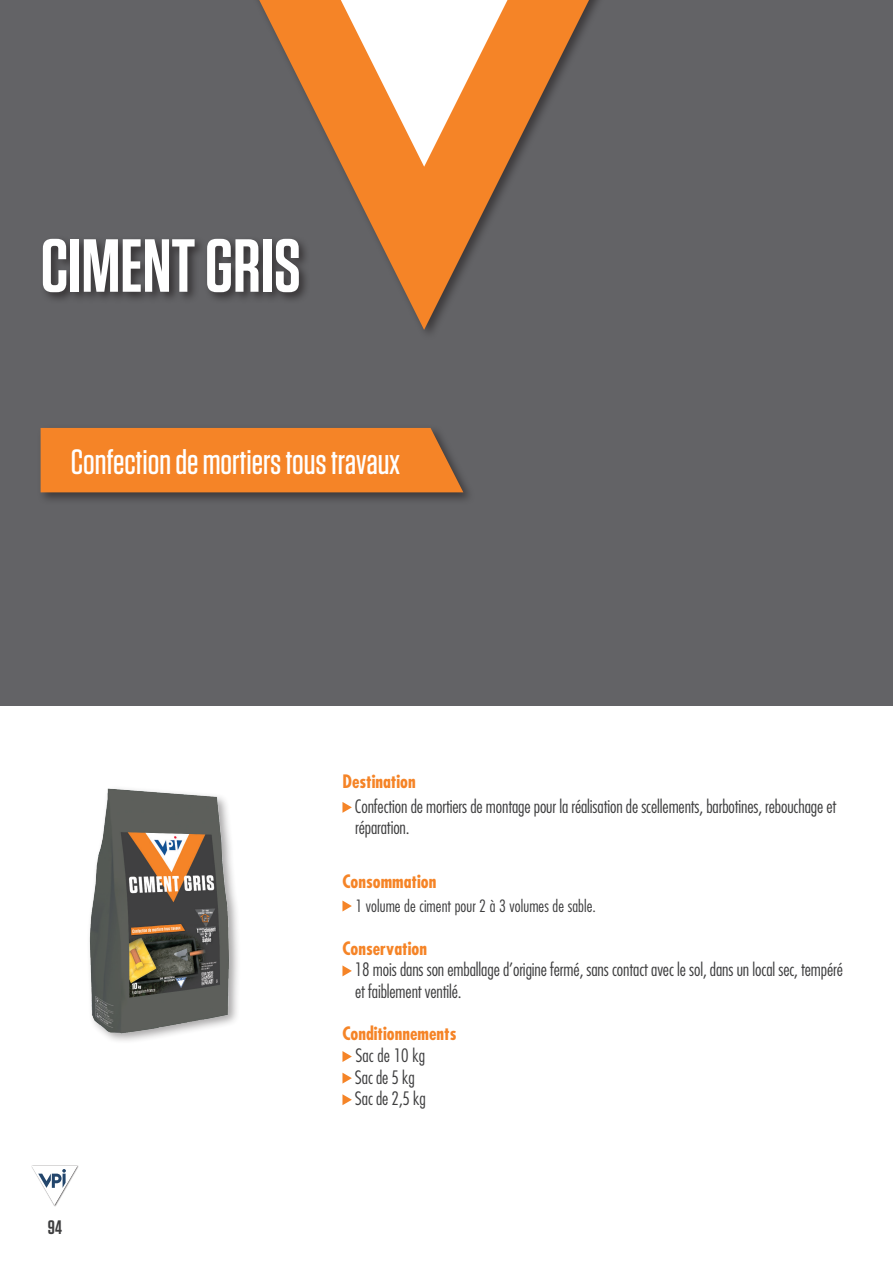
<style>
.page{position:relative;width:893px;height:1263px;background:#fff}
.page>*{position:absolute;margin:0;border:0;box-sizing:border-box;transform-origin:0 0}
.t1{font:600 75px "Tungsten";color:#fff}
.t2{font:500 35.1px "Tungsten";color:#fff}
.t3{font:600 19.5px "Tungsten";color:#3e3e3f}
.Texte{font:300 condensed 18px/21.6px "Futura Std";letter-spacing:-.005em;color:#3e3e3f}
.t4{font:700 condensed 18px "Futura Std";color:#f58427}
.t5{font:300 condensed 16.5px "Futura Std";letter-spacing:.005em;color:#3e3e3f}
</style>
<div class="page">
<div style="left:0;top:0;width:893px;height:706px;background:#636366"></div>
<svg style="left:259px;top:0;width:340px;height:330px"></svg>
<img style="left:31px;top:1165px;width:48px;height:41px">
<svg style="left:32px;top:1166px;width:45px;height:39px"></svg>
<div style="left:37px;top:424px;width:438px;height:81px;background:#231f20;opacity:.6"></div>
<div style="left:37px;top:428px;width:426px;height:64px;background:#f58427"></div>
<div style="left:39px;top:235px;width:272px;height:70px;background:#231f20;opacity:.75"></div>
<svg style="left:342px;top:900px;width:10px;height:11px"></svg>
<svg style="left:342px;top:965px;width:10px;height:11px"></svg>
<svg style="left:342px;top:1051px;width:10px;height:11px"></svg>
<svg style="left:342px;top:1073px;width:10px;height:10px"></svg>
<svg style="left:342px;top:1094px;width:10px;height:11px"></svg>
<svg style="left:342px;top:802px;width:10px;height:11px"></svg>
<img style="left:89px;top:788px;width:149px;height:253px">
<svg style="left:341px;top:0;width:166px;height:167px;background:#f9c193"></svg>
<p class="t1" style="left:41px;top:226px;width:262px">CIMENT GRIS</p>
<p class="t2" style="left:71px;top:444px;width:331px">Confection de mortiers tous travaux</p>
<p class="t4" style="left:342px;top:770px;width:75px">Destination</p>
<p class="Texte" style="left:355px;top:795px;width:483px">Confection de mortiers de montage pour la réalisation de scellements, barbotines, rebouchage et réparation.</p>
<p class="t3" style="left:48px;top:1217px;width:16px">94</p>
<p class="t4" style="left:342px;top:870px;width:95px">Consommation</p>
<p class="t5" style="left:355px;top:896px;width:242px">1 volume de ciment pour 2 à 3 volumes de sable.</p>
<p class="t4" style="left:342px;top:937px;width:86px">Conservation</p>
<p class="Texte" style="left:355px;top:959px;width:489px">18 mois dans son emballage d’origine fermé, sans contact avec le sol, dans un local sec, tempéré et faiblement ventilé.</p>
<p class="t4" style="left:342px;top:1022px;width:115px">Conditionnements</p>
<p class="Texte" style="left:355px;top:1044px;width:71px">Sac de 10 kg</p>
<p class="Texte" style="left:355px;top:1066px;width:61px">Sac de 5 kg</p>
<p class="Texte" style="left:355px;top:1088px;width:72px">Sac de 2,5 kg</p>
</div>
